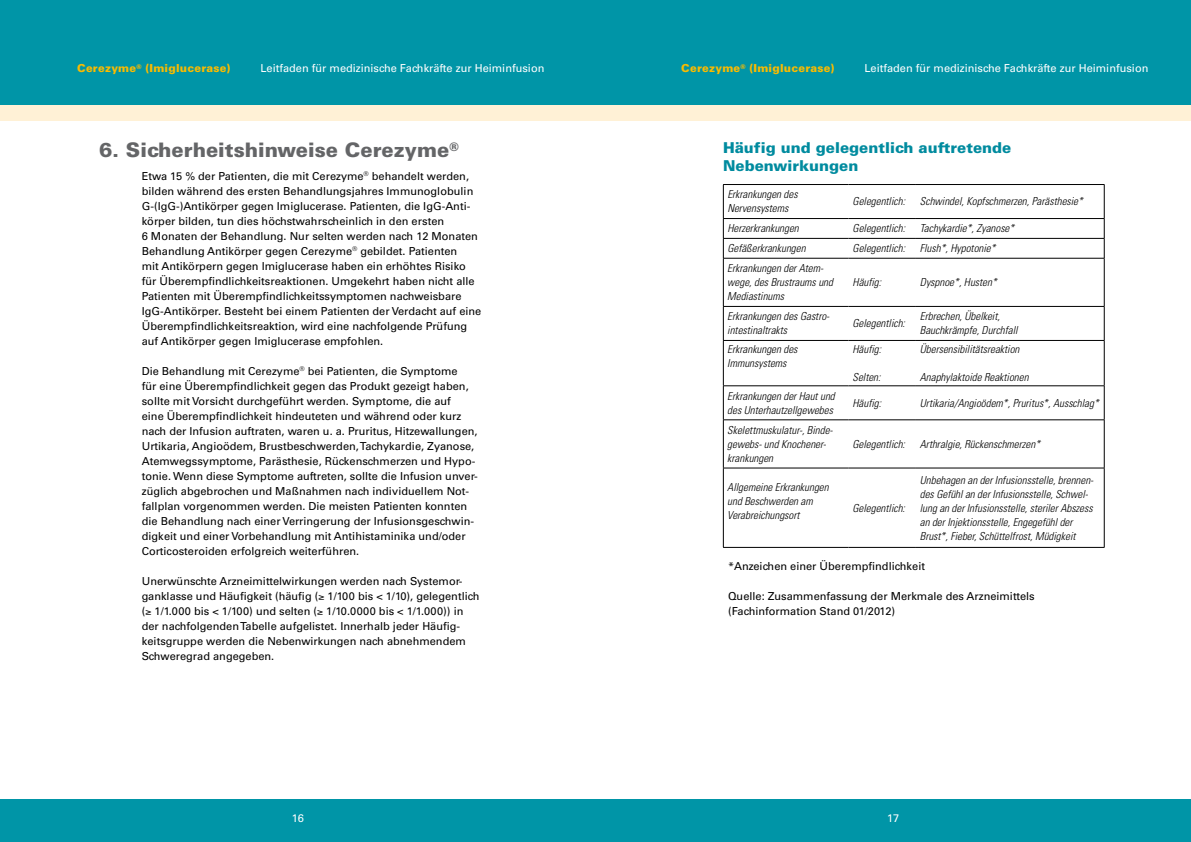
<style>
.page{position:relative;width:1191px;height:842px;background:#fff}
.page>*{position:absolute;margin:0;border:0;box-sizing:border-box;transform-origin:0 0}
.t1{font:900 20px "Univers";color:#646567}
.t2{font:900 15px/18px "Univers";color:#008b9f}
.t3{font:11px/15px "Univers";color:#000}
.t4{font:italic 300 condensed 11px/14px "Univers";color:#000}
.t5{font:11px "Univers";color:#fff}
.t6{font:900 11px "Univers";letter-spacing:.02em;color:#fabb00}
</style>
<div class="page">
<div style="left:595px;top:105px;width:596px;height:15px;background:#fff1d6"></div>
<div style="left:595px;top:0;width:596px;height:105px;background:#0095a7"></div>
<div style="left:595px;top:799px;width:596px;height:43px;background:#0095a7"></div>
<div style="left:0;top:105px;width:595px;height:15px;background:#fff1d6"></div>
<div style="left:0;top:0;width:595px;height:105px;background:#0095a7"></div>
<div style="left:0;top:799px;width:595px;height:43px;background:#0095a7"></div>
<hr style="left:723px;top:184px;width:125px;height:1px;background:#000">
<hr style="left:723px;top:185px;width:1px;height:33px;background:#000">
<hr style="left:848px;top:184px;width:68px;height:1px;background:#000">
<hr style="left:916px;top:184px;width:188px;height:1px;background:#000">
<hr style="left:1104px;top:185px;width:1px;height:33px;background:#000">
<hr style="left:723px;top:218px;width:125px;height:1px;background:#000">
<hr style="left:848px;top:218px;width:68px;height:1px;background:#000">
<hr style="left:916px;top:218px;width:188px;height:1px;background:#000">
<hr style="left:723px;top:238px;width:125px;height:1px;background:#000">
<svg style="left:723px;top:219px;width:1px;height:39px"></svg>
<hr style="left:848px;top:238px;width:68px;height:1px;background:#000">
<hr style="left:916px;top:238px;width:188px;height:1px;background:#000">
<svg style="left:1104px;top:219px;width:1px;height:39px"></svg>
<hr style="left:723px;top:258px;width:125px;height:1px;background:#000">
<hr style="left:723px;top:258px;width:1px;height:48px;background:#000">
<hr style="left:848px;top:258px;width:68px;height:1px;background:#000">
<hr style="left:916px;top:258px;width:188px;height:1px;background:#000">
<hr style="left:1104px;top:258px;width:1px;height:48px;background:#000">
<hr style="left:723px;top:306px;width:125px;height:1px;background:#000">
<hr style="left:723px;top:307px;width:1px;height:33px;background:#000">
<hr style="left:848px;top:306px;width:68px;height:1px;background:#000">
<hr style="left:916px;top:306px;width:188px;height:1px;background:#000">
<hr style="left:1104px;top:307px;width:1px;height:33px;background:#000">
<hr style="left:723px;top:340px;width:125px;height:1px;background:#000">
<hr style="left:723px;top:341px;width:1px;height:45px;background:#000">
<hr style="left:848px;top:340px;width:68px;height:1px;background:#000">
<hr style="left:916px;top:340px;width:188px;height:1px;background:#000">
<hr style="left:1104px;top:341px;width:1px;height:45px;background:#000">
<hr style="left:723px;top:386px;width:125px;height:1px;background:#000">
<hr style="left:723px;top:386px;width:1px;height:34px;background:#000">
<hr style="left:848px;top:386px;width:68px;height:1px;background:#000">
<hr style="left:916px;top:386px;width:188px;height:1px;background:#000">
<hr style="left:1104px;top:386px;width:1px;height:34px;background:#000">
<hr style="left:723px;top:420px;width:125px;height:1px;background:#000">
<hr style="left:723px;top:420px;width:1px;height:48px;background:#000">
<hr style="left:848px;top:420px;width:68px;height:1px;background:#000">
<hr style="left:916px;top:420px;width:188px;height:1px;background:#000">
<hr style="left:1104px;top:420px;width:1px;height:48px;background:#000">
<hr style="left:723px;top:468px;width:125px;height:1px;background:#000">
<hr style="left:723px;top:468px;width:1px;height:79px;background:#000">
<hr style="left:848px;top:468px;width:68px;height:1px;background:#000">
<hr style="left:916px;top:468px;width:188px;height:1px;background:#000">
<hr style="left:1104px;top:468px;width:1px;height:79px;background:#000">
<hr style="left:723px;top:547px;width:125px;height:1px;background:#000">
<hr style="left:848px;top:547px;width:68px;height:1px;background:#000">
<hr style="left:916px;top:547px;width:188px;height:1px;background:#000">
<p class="t6" style="left:77px;top:61px;width:155px">Cerezyme<sup>®</sup> (Imiglucerase)</p>
<p class="t5" style="left:261px;top:62px;width:285px">Leitfaden für medizinische Fachkräfte zur Heiminfusion</p>
<p class="t6" style="left:681px;top:61px;width:155px">Cerezyme<sup>®</sup> (Imiglucerase)</p>
<p class="t5" style="left:864px;top:62px;width:285px">Leitfaden für medizinische Fachkräfte zur Heiminfusion</p>
<h1 class="t1" style="left:99px;top:138px;width:361px">6. Sicherheitshinweise Cerezyme<sup>®</sup></h1>
<p class="t3" style="left:142px;top:169px;width:341px">Etwa 15 % der Patienten, die mit Cerezyme<sup>®</sup> behandelt werden, bilden während des ersten Behandlungsjahres Immunoglobulin G-(IgG-)Antikörper gegen Imiglucerase. Patienten, die IgG-Anti&shy;körper bilden, tun dies höchstwahrscheinlich in den ersten<br>6 Monaten der Behandlung. Nur selten werden nach 12 Monaten Behandlung Antikörper gegen Cerezyme<sup>®</sup> gebildet. Patienten<br>mit Antikörpern gegen Imiglucerase haben ein erhöhtes Risiko für Überempfindlichkeitsreaktionen. Umgekehrt haben nicht alle Patienten mit Überempfindlichkeitssymptomen nachweisbare IgG-Antikörper. Besteht bei einem Patienten der Verdacht auf eine Überempfindlichkeitsreaktion, wird eine nachfolgende Prüfung auf Antikörper gegen Imiglucerase empfohlen.</p>
<p class="t3" style="left:142px;top:364px;width:337px">Die Behandlung mit Cerezyme<sup>®</sup> bei Patienten, die Symptome<br>für eine Überempfindlichkeit gegen das Produkt gezeigt haben, sollte mit Vorsicht durchgeführt werden. Symptome, die auf<br>eine Überempfindlichkeit hindeuteten und während oder kurz nach der Infusion auftraten, waren u. a. Pruritus, Hitzewallungen, Urtikaria, Angioödem, Brustbeschwerden, Tachykardie, Zyanose, Atemwegssymptome, Parästhesie, Rückenschmerzen und Hypo&shy;tonie. Wenn diese Symptome auftreten, sollte die Infusion unver&shy;züglich abgebrochen und Maßnahmen nach individuellem Not&shy;fallplan vorgenommen werden. Die meisten Patienten konnten die Behandlung nach einer Verringerung der Infusionsgeschwin&shy;digkeit und einer Vorbehandlung mit Antihistaminika und/oder Corticosteroiden erfolgreich weiterführen.</p>
<p class="t3" style="left:142px;top:574px;width:339px">Unerwünschte Arzneimittelwirkungen werden nach Systemor&shy;ganklasse und Häufigkeit (häufig (≥ 1/100 bis &lt; 1/10), gelegentlich (≥ 1/1.000 bis &lt; 1/100) und selten (≥ 1/10.0000 bis &lt; 1/1.000)) in der nachfolgenden Tabelle aufgelistet. Innerhalb jeder Häufig&shy;keitsgruppe werden die Nebenwirkungen nach abnehmendem Schweregrad angegeben.</p>
<h2 class="t2" style="left:723px;top:139px;width:290px">Häufig und gelegentlich auftretende<br>Nebenwirkungen</h2>
<p class="t4" style="left:727px;top:187px;width:72px">Erkrankungen des<br>Nervensystems</p>
<p class="t4" style="left:852px;top:194px;width:54px">Gelegentlich:</p>
<p class="t4" style="left:920px;top:194px;width:165px">Schwindel, Kopfschmerzen, Parästhesie*</p>
<p class="t4" style="left:727px;top:221px;width:73px">Herzerkrankungen</p>
<p class="t4" style="left:852px;top:221px;width:54px">Gelegentlich:</p>
<p class="t4" style="left:920px;top:221px;width:96px">Tachykardie*, Zyanose*</p>
<p class="t4" style="left:727px;top:241px;width:80px">Gefäßerkrankungen</p>
<p class="t4" style="left:852px;top:241px;width:54px">Gelegentlich:</p>
<p class="t4" style="left:920px;top:241px;width:77px">Flush*, Hypotonie*</p>
<p class="t4" style="left:727px;top:261px;width:107px">Erkrankungen der Atem&shy;wege, des Brustraums und<br>Mediastinums</p>
<p class="t4" style="left:852px;top:275px;width:30px">Häufig:</p>
<p class="t4" style="left:920px;top:275px;width:78px">Dyspnoe*, Husten*</p>
<p class="t4" style="left:727px;top:309px;width:104px">Erkrankungen des Gastro&shy;intestinaltrakts</p>
<p class="t4" style="left:852px;top:316px;width:54px">Gelegentlich:</p>
<p class="t4" style="left:920px;top:309px;width:99px">Erbrechen, Übelkeit,<br>Bauchkrämpfe, Durchfall</p>
<p class="t4" style="left:727px;top:342px;width:72px">Erkrankungen des<br>Immunsystems</p>
<p class="t4" style="left:852px;top:342px;width:30px">Häufig:</p>
<p class="t4" style="left:852px;top:370px;width:30px">Selten:</p>
<p class="t4" style="left:920px;top:342px;width:101px">Übersensibilitätsreaktion</p>
<p class="t4" style="left:920px;top:370px;width:110px">Anaphylaktoide Reaktionen</p>
<p class="t4" style="left:727px;top:389px;width:109px">Erkrankungen der Haut und des Unterhautzellgewebes</p>
<p class="t4" style="left:852px;top:396px;width:30px">Häufig:</p>
<p class="t4" style="left:920px;top:396px;width:180px">Urtikaria/Angioödem*, Pruritus*, Ausschlag*</p>
<p class="t4" style="left:727px;top:423px;width:107px">Skelettmuskulatur-, Binde&shy;gewebs- und Knochener&shy;krankungen</p>
<p class="t4" style="left:852px;top:437px;width:54px">Gelegentlich:</p>
<p class="t4" style="left:920px;top:437px;width:122px">Arthralgie, Rückenschmerzen*</p>
<p class="t4" style="left:727px;top:480px;width:103px">Allgemeine Erkrankungen und Beschwerden am<br>Verabreichungsort</p>
<p class="t4" style="left:852px;top:501px;width:54px">Gelegentlich:</p>
<p class="t4" style="left:920px;top:473px;width:175px">Unbehagen an der Infusionsstelle, brennen&shy;des Gefühl an der Infusionsstelle, Schwel&shy;lung an der Infusionsstelle, steriler Abszess an der Injektionsstelle, Engegefühl der Brust*, Fieber, Schüttelfrost, Müdigkeit</p>
<p class="t3" style="left:728px;top:559px;width:198px">*Anzeichen einer Überempfindlichkeit</p>
<p class="t3" style="left:728px;top:589px;width:308px">Quelle: Zusammenfassung der Merkmale des Arzneimittels (Fachinformation Stand 01/2012)</p>
<p class="t5" style="left:292px;top:811px;width:14px">16</p>
<p class="t5" style="left:887px;top:811px;width:14px">17</p>
</div>
